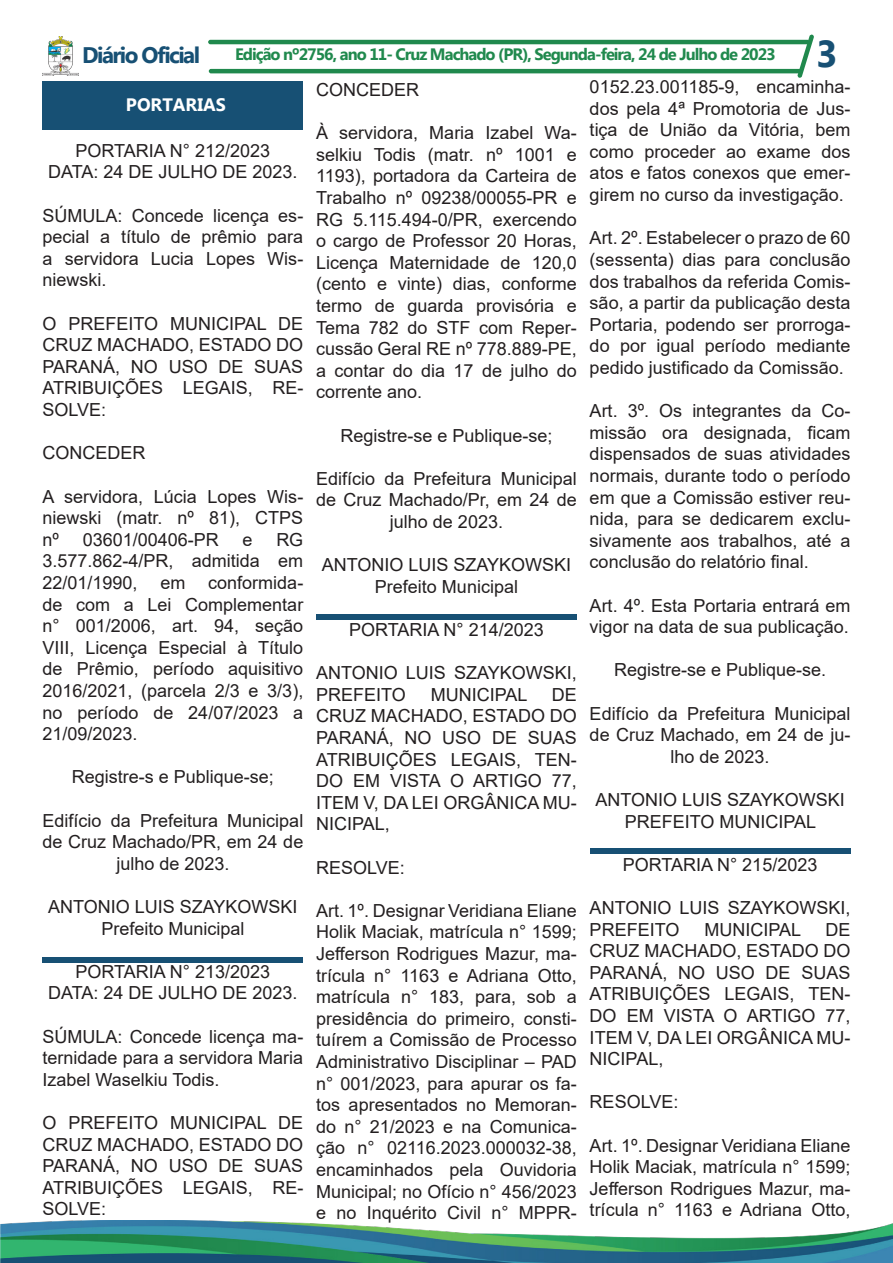
<style>
.page{position:relative;width:893px;height:1263px;background:#fff}
.page>*{position:absolute;margin:0;border:0;box-sizing:border-box;transform-origin:0 0}
.t1{font:700 37.5px "Myanmar Text";color:#175074}
.t2{font:700 22.5px "Myanmar Text";letter-spacing:-.07em;color:#175074}
.t3{font:18px/21.6px "Arial";color:#231f20;text-align:justify}
.t4{font:700 18px "Myanmar Text";color:#fff}
.t5{font:700 16.5px "Myanmar Text";letter-spacing:-.06em;color:#20894d}
</style>
<div class="page">
<hr style="left:208px;top:40px;width:602px;height:4px;background:#20894d;border-radius:2px">
<hr style="left:209px;top:69px;width:593px;height:4px;background:#20894d;border-radius:2px">
<img style="left:43px;top:37px;width:36px;height:38px">
<svg style="left:797px;top:34px;width:17px;height:44px"></svg>
<img style="left:0;top:1220px;width:893px;height:43px">
<div style="left:590px;top:848px;width:260px;height:6px;background:#175074"></div>
<div style="left:316px;top:614px;width:261px;height:6px;background:#175074"></div>
<svg style="left:43px;top:957px;width:260px;height:5px"></svg>
<div style="left:43px;top:81px;width:260px;height:49px;background:#175074"></div>
<p class="t2" style="left:82px;top:42px;width:119px">Diário Oficial</p>
<p class="t5" style="left:235px;top:45px;width:542px">Edição nº2756, ano 11- Cruz Machado (PR), Segunda-feira, 24 de Julho de 2023</p>
<p class="t1" style="left:816px;top:32px;width:23px">3</p>
<p class="t4" style="left:126px;top:94px;width:101px">PORTARIAS</p>
<p class="t3" style="left:76px;top:140px;width:196px">PORTARIA N° 212/2023</p>
<p class="t3" style="left:48px;top:161px;width:251px">DATA: 24 DE JULHO DE 2023.</p>
<p class="t3" style="left:43px;top:204px;width:262px">SÚMULA: Concede licença es&shy;pecial a título de prêmio para a servidora Lucia Lopes Wis&shy;niewski.</p>
<p class="t3" style="left:43px;top:312px;width:262px">O PREFEITO MUNICIPAL DE CRUZ MACHADO, ESTADO DO PARANÁ, NO USO DE SUAS ATRIBUIÇÕES LEGAIS, RE-SOLVE:</p>
<p class="t3" style="left:43px;top:442px;width:104px">CONCEDER</p>
<p class="t3" style="left:43px;top:485px;width:262px">A servidora, Lúcia Lopes Wis&shy;niewski (matr. nº 81), CTPS nº</p>
<p class="t3" style="left:43px;top:528px;width:262px;text-indent:234px">RG 3.577.862-4/PR, admitida em 22/01/1990,</p>
<p class="t3" style="left:83px;top:528px;width:138px">03601/00406-PR</p>
<p class="t3" style="left:243px;top:528px;width:12px">e</p>
<p class="t3" style="left:43px;top:572px;width:262px;text-indent:166px">conformida&shy;de com a Lei Complementar n° 001/2006, art. 94, seção VIII, Licença Especial à Título de Prêmio, período aquisitivo 2016/2021, (parcela 2/3 e 3/3), no período de 24/07/2023 a 21/09/2023.</p>
<p class="t3" style="left:72px;top:766px;width:204px">Registre-s e Publique-se;</p>
<p class="t3" style="left:43px;top:809px;width:262px;text-align:center">Edifício da Prefeitura Municipal de Cruz Machado/PR, em 24 de julho de 2023.</p>
<p class="t3" style="left:48px;top:896px;width:251px">ANTONIO LUIS SZAYKOWSKI</p>
<p class="t3" style="left:101px;top:917px;width:145px">Prefeito Municipal</p>
<p class="t3" style="left:76px;top:960px;width:196px">PORTARIA N° 213/2023</p>
<p class="t3" style="left:48px;top:982px;width:251px">DATA: 24 DE JULHO DE 2023.</p>
<p class="t3" style="left:43px;top:1025px;width:262px">SÚMULA: Concede licença ma&shy;ternidade para a servidora Maria Izabel Waselkiu Todis.</p>
<p class="t3" style="left:43px;top:1112px;width:262px">O PREFEITO MUNICIPAL DE CRUZ MACHADO, ESTADO DO PARANÁ, NO USO DE SUAS ATRIBUIÇÕES LEGAIS, RE-SOLVE:</p>
<p class="t3" style="left:160px;top:572px;width:27px">em</p>
<p class="t3" style="left:316px;top:79px;width:104px">CONCEDER</p>
<p class="t3" style="left:316px;top:122px;width:262px">À servidora, Maria Izabel Wa&shy;selkiu Todis (matr. nº 1001 e 1193), portadora da Carteira de Trabalho nº 09238/00055-PR e RG 5.115.494-0/PR, exercendo o cargo de Professor 20 Horas, Licença Maternidade de 120,0 (cento e vinte) dias, conforme termo de guarda provisória e Tema 782 do STF com Reper&shy;cussão Geral RE nº 778.889-PE, a contar do dia 17 de julho do corrente ano.</p>
<p class="t3" style="left:340px;top:424px;width:214px">Registre-se e Publique-se;</p>
<p class="t3" style="left:316px;top:467px;width:262px;text-align:center">Edifício da Prefeitura Municipal de Cruz Machado/Pr, em 24 de julho de 2023.</p>
<p class="t3" style="left:322px;top:554px;width:251px">ANTONIO LUIS SZAYKOWSKI</p>
<p class="t3" style="left:375px;top:575px;width:145px">Prefeito Municipal</p>
<p class="t3" style="left:349px;top:619px;width:196px">PORTARIA N° 214/2023</p>
<p class="t3" style="left:316px;top:662px;width:262px">ANTONIO LUIS SZAYKOWSKI,<br>PREFEITO</p>
<p class="t3" style="left:431px;top:683px;width:98px">MUNICIPAL</p>
<p class="t3" style="left:316px;top:683px;width:262px;text-indent:236px">DE CRUZ MACHADO, ESTADO DO PARANÁ, NO USO DE SUAS ATRIBUIÇÕES LEGAIS, TEN-DO EM VISTA O ARTIGO 77, ITEM V, DA LEI ORGÂNICA MU-NICIPAL,</p>
<p class="t3" style="left:316px;top:856px;width:90px">RESOLVE:</p>
<p class="t3" style="left:316px;top:899px;width:262px">Art. 1º. Designar Veridiana Eliane Holik Maciak, matrícula n° 1599; Jefferson Rodrigues Mazur, ma&shy;trícula n° 1163 e Adriana Otto, matrícula n° 183, para, sob a presidência do primeiro, consti&shy;tuírem a Comissão de Processo Administrativo Disciplinar – PAD n° 001/2023, para apurar os fa&shy;tos apresentados no Memoran&shy;do n° 21/2023 e na Comunica&shy;ção n° 02116.2023.000032-38, encaminhados pela Ouvidoria Municipal; no Ofício n° 456/2023 e no Inquérito Civil n° MPPR-</p>
<p class="t3" style="left:590px;top:76px;width:262px">0152.23.001185-9, encaminha&shy;dos pela 4ª Promotoria de Jus&shy;tiça de União da Vitória, bem como proceder ao exame dos atos e fatos conexos que emer&shy;girem no curso da investigação.</p>
<p class="t3" style="left:590px;top:227px;width:262px">Art. 2º. Estabelecer o prazo de 60 (sessenta) dias para conclusão dos trabalhos da referida Comis&shy;são, a partir da publicação desta Portaria, podendo ser prorroga&shy;do por igual período mediante pedido justificado da Comissão.</p>
<p class="t3" style="left:590px;top:400px;width:262px">Art. 3º. Os integrantes da Co&shy;missão ora designada, ficam dispensados de suas atividades normais, durante todo o período em que a Comissão estiver reu&shy;nida, para se dedicarem exclu&shy;sivamente aos trabalhos, até a conclusão do relatório final.</p>
<p class="t3" style="left:590px;top:594px;width:262px">Art. 4º. Esta Portaria entrará em vigor na data de sua publicação.</p>
<p class="t3" style="left:614px;top:659px;width:214px">Registre-se e Publique-se.</p>
<p class="t3" style="left:590px;top:702px;width:262px;text-align:center">Edifício da Prefeitura Municipal de Cruz Machado, em 24 de ju&shy;lho de 2023.</p>
<p class="t3" style="left:595px;top:789px;width:251px">ANTONIO LUIS SZAYKOWSKI</p>
<p class="t3" style="left:625px;top:810px;width:193px">PREFEITO MUNICIPAL</p>
<p class="t3" style="left:623px;top:853px;width:196px">PORTARIA N° 215/2023</p>
<p class="t3" style="left:590px;top:897px;width:262px">ANTONIO LUIS SZAYKOWSKI,<br>PREFEITO</p>
<p class="t3" style="left:704px;top:918px;width:98px">MUNICIPAL</p>
<p class="t3" style="left:590px;top:918px;width:262px;text-indent:236px">DE CRUZ MACHADO, ESTADO DO PARANÁ, NO USO DE SUAS ATRIBUIÇÕES LEGAIS, TEN-DO EM VISTA O ARTIGO 77, ITEM V, DA LEI ORGÂNICA MU-NICIPAL,</p>
<p class="t3" style="left:590px;top:1091px;width:90px">RESOLVE:</p>
<p class="t3" style="left:590px;top:1134px;width:262px">Art. 1º. Designar Veridiana Eliane Holik Maciak, matrícula n° 1599; Jefferson Rodrigues Mazur, ma&shy;trícula n° 1163 e Adriana Otto,</p>
</div>
